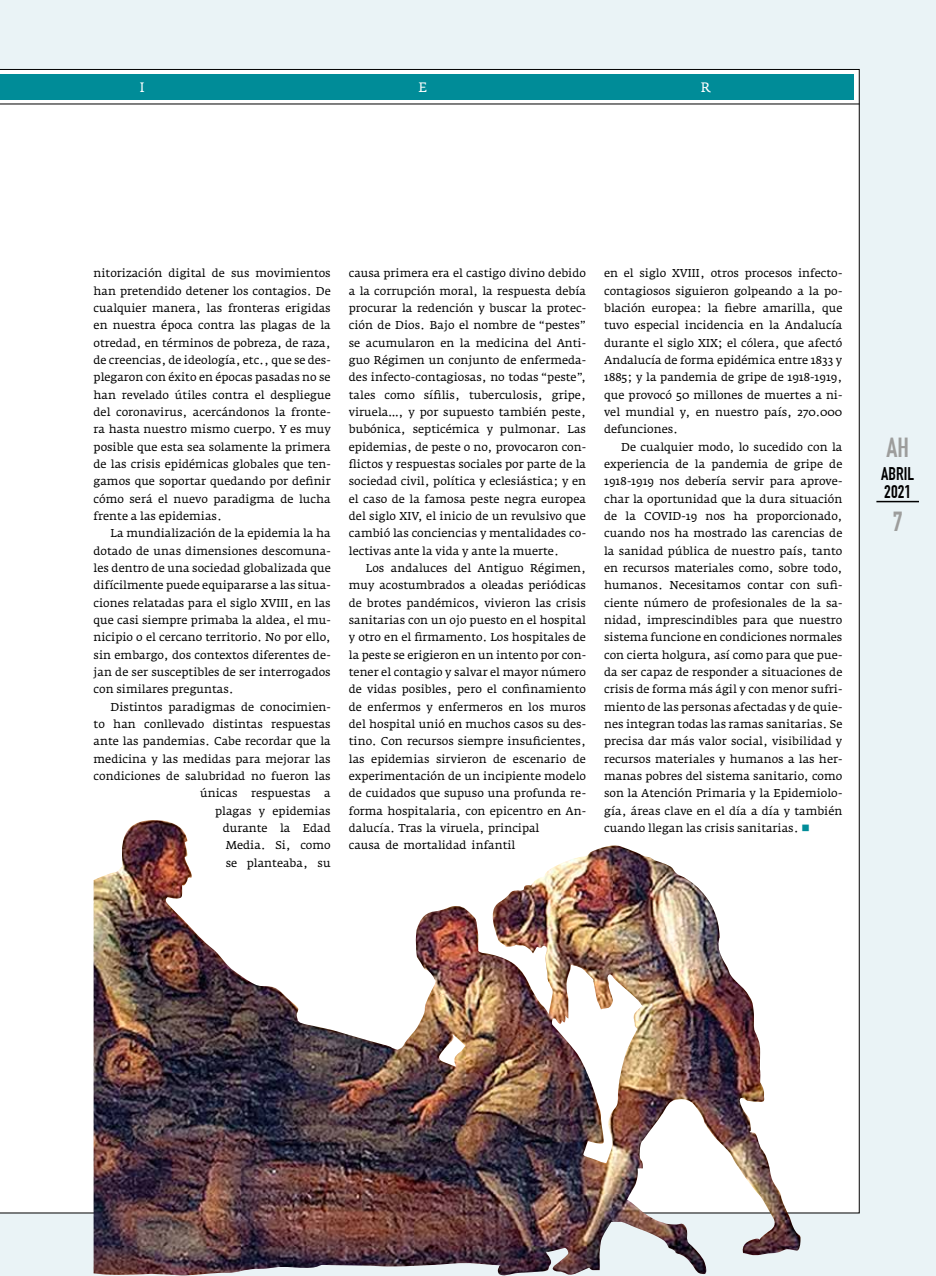
<style>
.page{position:relative;width:936px;height:1276px;background:#fff}
.page>*{position:absolute;margin:0;border:0;box-sizing:border-box;transform-origin:0 0}
.t1{font:27px "DIN Engschrift Std";color:#9d9d9c}
.t2{font:18px/18px "DIN Engschrift Std";color:#000}
.t3{font:13.5px "Fedra Serif A Pro";color:#fff}
.t4{font:11.25px/17.4px "Fedra Serif A Pro";color:#000;text-align:justify}
.s1{color:#008c98}
</style>
<div class="page">
<div style="left:0;top:0;width:935px;height:1276px;background:#eaf3f6"></div>
<div style="left:0;top:69px;width:859px;height:1144px;background:#fff"></div>
<div style="left:0;top:74px;width:853px;height:25px;background:#008c98"></div>
<hr style="left:0;top:104px;width:859px;height:1px;background:#000">
<img style="left:94px;top:820px;width:706px;height:455px">
<hr style="left:876px;top:501px;width:42px;height:1px;background:#000">
<p class="t3" style="left:140px;top:79px;width:6px">I</p>
<p class="t3" style="left:418px;top:79px;width:10px">E</p>
<p class="t3" style="left:700px;top:79px;width:11px">R</p>
<p class="t4" style="left:94px;top:265px;width:239px">nitorización digital de sus movimientos han pretendido detener los contagios. De cualquier manera, las fronteras erigidas en nuestra época contra las plagas de la otredad, en términos de pobreza, de raza, de creencias, de ideología, etc., que se des&shy;plegaron con éxito en épocas pasadas no se han revelado útiles contra el despliegue del coronavirus, acercándonos la fronte&shy;ra hasta nuestro mismo cuerpo. Y es muy posible que esta sea solamente la primera de las crisis epidémicas globales que ten&shy;gamos que soportar quedando por definir cómo será el nuevo paradigma de lucha frente a las epidemias.</p>
<p class="t4" style="left:94px;top:524px;width:239px;text-indent:17px">La mundialización de la epidemia la ha dotado de unas dimensiones descomuna&shy;les dentro de una sociedad globalizada que difícilmente puede equipararse a las situa&shy;ciones relatadas para el siglo XVIII, en las que casi siempre primaba la aldea, el mu&shy;nicipio o el cercano territorio. No por ello, sin embargo, dos contextos diferentes de&shy;jan de ser susceptibles de ser interrogados con similares preguntas.</p>
<p class="t4" style="left:94px;top:698px;width:239px;text-align:right">Distintos paradigmas de conocimien-<br>to han conllevado distintas respuestas ante las pandemias. Cabe recordar que la medicina y las medidas para mejorar las condiciones de salubridad no fueron las únicas respuestas a<br>plagas y epidemias<br>durante la Edad<br>Media. Si, como<br>se planteaba, su</p>
<p class="t4" style="left:349px;top:265px;width:239px">causa primera era el castigo divino debido a la corrupción moral, la respuesta debía procurar la redención y buscar la protec&shy;ción de Dios. Bajo el nombre de “pestes” se acumularon en la medicina del Anti&shy;guo Régimen un conjunto de enfermeda&shy;des infecto-contagiosas, no todas “peste”, tales como sífilis, tuberculosis, gripe, viruela…, y por supuesto también peste, bubónica, septicémica y pulmonar. Las epidemias, de peste o no, provocaron con&shy;flictos y respuestas sociales por parte de la sociedad civil, política y eclesiástica; y en el caso de la famosa peste negra europea del siglo XIV, el inicio de un revulsivo que cambió las conciencias y mentalidades co&shy;lectivas ante la vida y ante la muerte.</p>
<p class="t4" style="left:349px;top:559px;width:239px;text-align:left;text-indent:17px">Los andaluces del Antiguo Régimen, muy acostumbrados a oleadas periódicas de brotes pandémicos, vivieron las crisis sanitarias con un ojo puesto en el hospital y otro en el firmamento. Los hospitales de la peste se erigieron en un intento por con&shy;tener el contagio y salvar el mayor número de vidas posibles, pero el confinamiento de enfermos y enfermeros en los muros del hospital unió en muchos casos su des&shy;tino. Con recursos siempre insuficientes, las epidemias sirvieron de escenario de experimentación de un incipiente modelo de cuidados que supuso una profunda re&shy;forma hospitalaria, con epicentro en An&shy;dalucía. Tras la viruela, principal<br>causa de mortalidad infantil</p>
<p class="t4" style="left:604px;top:265px;width:240px">en el siglo XVIII, otros procesos infecto&shy;contagiosos siguieron golpeando a la po&shy;blación europea: la fiebre amarilla, que tuvo especial incidencia en la Andalucía durante el siglo XIX; el cólera, que afectó Andalucía de forma epidémica entre 1833 y 1885; y la pandemia de gripe de 1918-1919, que provocó 50 millones de muertes a ni&shy;vel mundial y, en nuestro país, 270.000 defunciones.</p>
<p class="t4" style="left:604px;top:438px;width:240px;text-indent:17px">De cualquier modo, lo sucedido con la experiencia de la pandemia de gripe de 1918-1919 nos debería servir para aprove&shy;char la oportunidad que la dura situación de la COVID-19 nos ha proporcionado, cuando nos ha mostrado las carencias de la sanidad pública de nuestro país, tanto en recursos materiales como, sobre todo, humanos. Necesitamos contar con sufi&shy;ciente número de profesionales de la sa&shy;nidad, imprescindibles para que nuestro sistema funcione en condiciones normales con cierta holgura, así como para que pue&shy;da ser capaz de responder a situaciones de crisis de forma más ágil y con menor sufri&shy;miento de las personas afectadas y de quie&shy;nes integran todas las ramas sanitarias. Se precisa dar más valor social, visibilidad y recursos materiales y humanos a las her&shy;manas pobres del sistema sanitario, como son la Atención Primaria y la Epidemiolo&shy;gía, áreas clave en el día a día y también cuando llegan las crisis sanitarias. <span class="s1">■</span></p>
<h1 class="t1" style="left:886px;top:432px;width:24px">AH</h1>
<h2 class="t2" style="left:881px;top:465px;width:34px">ABRIL<br>2021</h2>
<h1 class="t1" style="left:892px;top:505px;width:12px">7</h1>
</div>
